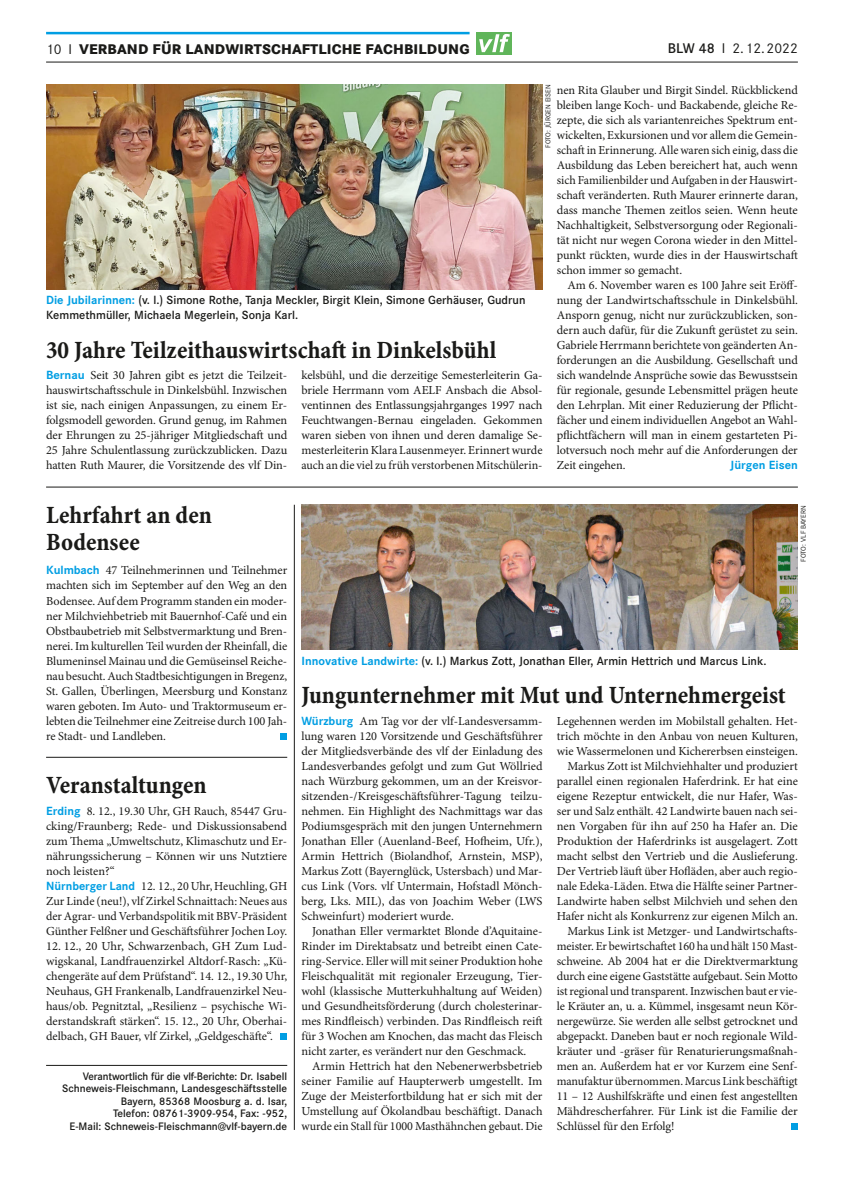
<style>
.page{position:relative;width:844px;height:1188px;background:#fff}
.page>*{position:absolute;margin:0;border:0;box-sizing:border-box;transform-origin:0 0}
.t1{font:25px/27.5px "Minion Pro Bold Cn Capt";color:#1a1a18}
.t2{font:800 13.75px "Corporate S";letter-spacing:.01em;color:#1a1a18}
.t3{font:13.75px "Corporate S";color:#1a1a18}
.t4{font:12.25px/15px "Minion Pro";letter-spacing:-.005em;color:#1a1a18;text-align:justify}
.t5{font:500 11.62px/15px "Corporate S";color:#1a1a18}
.t6{font:700 11.62px "Corporate S";color:#009ee3}
.t7{font:500 10.62px/12.5px "Corporate S";color:#1a1a18;text-align:right}
.t8{font:6.88px "Corporate S";letter-spacing:.01em;color:#1a1a18}
.s1{font-weight:400}
.s2{font-weight:500}
.s3{font-weight:700;color:#009ee3}
.s4{font-family:"Corporate S";font-weight:700;font-size:11.62px;color:#009ee3}
</style>
<div class="page">
<hr style="left:46px;top:32px;width:423px;height:2px;background:#009ee3">
<hr style="left:46px;top:62px;width:751px;height:1px;background:#1a1a18">
<div style="left:476px;top:32px;width:36px;height:22px;background:#60b55a"></div>
<svg style="left:479px;top:34px;width:31px;height:18px"></svg>
<hr style="left:46px;top:1064px;width:241px;height:1px;background:#1a1a18">
<div style="left:280px;top:732px;width:7px;height:7px;background:#009ee3"></div>
<div style="left:280px;top:1032px;width:7px;height:7px;background:#009ee3"></div>
<img style="left:301px;top:504px;width:496px;height:145px">
<img style="left:46px;top:84px;width:496px;height:205px">
<div style="left:791px;top:1122px;width:6px;height:7px;background:#009ee3"></div>
<hr style="left:46px;top:486px;width:751px;height:1px;background:#1a1a18">
<hr style="left:46px;top:756px;width:241px;height:1px;background:#1a1a18">
<hr style="left:294px;top:504px;width:1px;height:625px;background:#1a1a18">
<p class="t2" style="left:46px;top:40px;width:425px"><span class="s1">10 I</span> VERBAND FÜR LANDWIRTSCHAFTLICHE FACHBILDUNG</p>
<p class="t3" style="left:667px;top:40px;width:131px"><span class="s2">BLW 48</span> I 2.12.2022</p>
<p class="t8" style="left:544px;top:148px;width:65px;rotate:-90deg">FOTO: JÜRGEN EISEN</p>
<p class="t4" style="left:556px;top:83px;width:242px">nen Rita Glauber und Birgit Sindel. Rückblickend bleiben lange Koch- und Backabende, gleiche Re&shy;zepte, die sich als variantenreiches Spektrum ent&shy;wickelten, Exkursionen und vor allem die Gemein&shy;schaft in Erinnerung. Alle waren sich einig, dass die Ausbildung das Leben bereichert hat, auch wenn sich Familienbilder und Aufgaben in der Hauswirt&shy;schaft veränderten. Ruth Maurer erinnerte daran, dass manche Themen zeitlos seien. Wenn heute Nachhaltigkeit, Selbstversorgung oder Regionali&shy;tät nicht nur wegen Corona wieder in den Mittel&shy;punkt rückten, wurde dies in der Hauswirtschaft schon immer so gemacht.</p>
<p class="t4" style="left:556px;top:278px;width:242px;text-indent:11px">Am 6. November waren es 100 Jahre seit Eröff&shy;nung der Landwirtschaftsschule in Dinkelsbühl.<br>Ansporn genug, nicht nur zurückzublicken, son&shy;dern auch dafür, für die Zukunft gerüstet zu sein.<br>Gabriele Herrmann berichtete von geänderten An&shy;forderungen an die Ausbildung. Gesellschaft und sich wandelnde Ansprüche sowie das Bewusstsein für regionale, gesunde Lebensmittel prägen heute den Lehrplan. Mit einer Reduzierung der Pflicht&shy;fächer und einem individuellen Angebot an Wahl&shy;pflichtfächern will man in einem gestarteten Pi&shy;lotversuch noch mehr auf die Anforderungen der Zeit eingehen.</p>
<p class="t5" style="left:46px;top:293px;width:481px"><span class="s3">Die Jubilarinnen:</span> (v. l.) Simone Rothe, Tanja Meckler, Birgit Klein, Simone Gerhäuser, Gudrun<br>Kemmethmüller, Michaela Megerlein, Sonja Karl.</p>
<h1 class="t1" style="left:46px;top:337px;width:452px">30 Jahre Teilzeithauswirtschaft in Dinkelsbühl</h1>
<p class="t4" style="left:46px;top:368px;width:242px"><span class="s4">Bernau</span> Seit 30 Jahren gibt es jetzt die Teilzeit&shy;hauswirtschaftsschule in Dinkelsbühl. Inzwischen ist sie, nach einigen Anpassungen, zu einem Er&shy;folgsmodell geworden. Grund genug, im Rahmen der Ehrungen zu 25-jähriger Mitgliedschaft und 25 Jahre Schulentlassung zurückzublicken. Dazu hatten Ruth Maurer, die Vorsitzende des vlf Din-</p>
<p class="t4" style="left:301px;top:368px;width:242px">kelsbühl, und die derzeitige Semesterleiterin Ga&shy;briele Herrmann vom AELF Ansbach die Absol&shy;ventinnen des Entlassungsjahrganges 1997 nach Feuchtwangen-Bernau eingeladen. Gekommen waren sieben von ihnen und deren damalige Se&shy;mesterleiterin Klara Lausenmeyer. Erinnert wurde auch an die viel zu früh verstorbenen Mitschülerin-</p>
<p class="t6" style="left:730px;top:458px;width:69px">Jürgen Eisen</p>
<h1 class="t1" style="left:46px;top:502px;width:167px">Lehrfahrt an den<br>Bodensee</h1>
<p class="t4" style="left:46px;top:563px;width:242px"><span class="s4">Kulmbach</span> 47 Teilnehmerinnen und Teilnehmer machten sich im September auf den Weg an den Bodensee. Auf dem Programm standen ein moder&shy;ner Milchviehbetrieb mit Bauernhof-Café und ein Obstbaubetrieb mit Selbstvermarktung und Bren&shy;nerei. Im kulturellen Teil wurden der Rheinfall, die Blumeninsel Mainau und die Gemüseinsel Reiche&shy;nau besucht. Auch Stadtbesichtigungen in Bregenz, St. Gallen, Überlingen, Meersburg und Konstanz waren geboten. Im Auto- und Traktormuseum er&shy;lebten die Teilnehmer eine Zeitreise durch 100 Jah&shy;re Stadt- und Landleben.</p>
<h1 class="t1" style="left:46px;top:772px;width:162px">Veranstaltungen</h1>
<p class="t4" style="left:46px;top:803px;width:242px;text-align:left"><span class="s4">Erding</span> 8. 12., 19.30 Uhr, GH Rauch, 85447 Gru&shy;cking/Fraunberg; Rede- und Diskussionsabend zum Thema „Umweltschutz, Klimaschutz und Er&shy;nährungssicherung – Können wir uns Nutztiere noch leisten?“<br><span class="s4">Nürnberger Land</span> 12. 12., 20 Uhr, Heuchling, GH Zur Linde (neu!), vlf Zirkel Schnaittach: Neues aus der Agrar- und Verbandspolitik mit BBV-Präsident Günther Felßner und Geschäftsführer Jochen Loy.</p>
<p class="t4" style="left:46px;top:938px;width:242px">12. 12., 20 Uhr, Schwarzenbach, GH Zum Lud&shy;wigskanal, Landfrauenzirkel Altdorf-Rasch: „Kü&shy;chengeräte auf dem Prüfstand“. 14. 12., 19.30 Uhr, Neuhaus, GH Frankenalb, Landfrauenzirkel Neu&shy;haus/ob. Pegnitztal, „Resilienz – psychische Wi&shy;derstandskraft stärken“. 15. 12., 20 Uhr, Oberhai&shy;delbach, GH Bauer, vlf Zirkel, „Geldgeschäfte“.</p>
<p class="t7" style="left:62px;top:1069px;width:226px">Verantwortlich für die vlf-Berichte: Dr. Isabell Schneweis-Fleischmann, Landesgeschäftsstelle Bayern, 85368 Moosburg a. d. Isar,<br>Telefon: 08761-3909-954, Fax: -952,<br>E-Mail: Schneweis-Fleischmann@vlf-bayern.de</p>
<p class="t8" style="left:799px;top:561px;width:58px;rotate:-90deg">FOTO: VLF BAYERN</p>
<p class="t5" style="left:301px;top:653px;width:466px"><span class="s3">Innovative Landwirte:</span> (v. l.) Markus Zott, Jonathan Eller, Armin Hettrich und Marcus Link.</p>
<h1 class="t1" style="left:301px;top:682px;width:486px">Jungunternehmer mit Mut und Unternehmergeist</h1>
<p class="t4" style="left:301px;top:713px;width:242px"><span class="s4">Würzburg</span> Am Tag vor der vlf-Landesversamm&shy;lung waren 120 Vorsitzende und Geschäftsführer der Mitgliedsverbände des vlf der Einladung des Landesverbandes gefolgt und zum Gut Wöllried nach Würzburg gekommen, um an der Kreisvor&shy;sitzenden-/Kreisgeschäftsführer-Tagung teilzu&shy;nehmen. Ein Highlight des Nachmittags war das Podiumsgespräch mit den jungen Unternehmern Jonathan Eller (Auenland-Beef, Hofheim, Ufr.), Armin Hettrich (Biolandhof, Arnstein, MSP), Markus Zott (Bayernglück, Ustersbach) und Mar&shy;cus Link (Vors. vlf Untermain, Hofstadl Mönch&shy;berg, Lks. MIL), das von Joachim Weber (LWS Schweinfurt) moderiert wurde.</p>
<p class="t4" style="left:301px;top:923px;width:242px;text-indent:11px">Jonathan Eller vermarktet Blonde d’Aquitaine-Rinder im Direktabsatz und betreibt einen Cate&shy;ring-Service. Eller will mit seiner Produktion hohe Fleischqualität mit regionaler Erzeugung, Tier&shy;wohl (klassische Mutterkuhhaltung auf Weiden) und Gesundheitsförderung (durch cholesterinar&shy;mes Rindfleisch) verbinden. Das Rindfleisch reift für 3 Wochen am Knochen, das macht das Fleisch nicht zarter, es verändert nur den Geschmack.</p>
<p class="t4" style="left:301px;top:1058px;width:242px;text-indent:11px">Armin Hettrich hat den Nebenerwerbsbetrieb seiner Familie auf Haupterwerb umgestellt. Im Zuge der Meisterfortbildung hat er sich mit der Umstellung auf Ökolandbau beschäftigt. Danach wurde ein Stall für 1000 Masthähnchen gebaut. Die</p>
<p class="t4" style="left:556px;top:713px;width:242px">Legehennen werden im Mobilstall gehalten. Het-</p>
<p class="t4" style="left:556px;top:728px;width:242px">trich möchte in den Anbau von neuen Kulturen,</p>
<p class="t4" style="left:556px;top:743px;width:242px">wie Wassermelonen und Kichererbsen einsteigen.</p>
<p class="t4" style="left:567px;top:758px;width:232px">Markus Zott ist Milchviehhalter und produziert</p>
<p class="t4" style="left:556px;top:773px;width:242px">parallel einen regionalen Haferdrink. Er hat eine</p>
<p class="t4" style="left:556px;top:788px;width:242px">eigene Rezeptur entwickelt, die nur Hafer, Was-</p>
<p class="t4" style="left:556px;top:803px;width:242px">ser und Salz enthält. 42 Landwirte bauen nach sei-</p>
<p class="t4" style="left:556px;top:818px;width:242px">nen Vorgaben für ihn auf 250 ha Hafer an. Die</p>
<p class="t4" style="left:556px;top:833px;width:242px">Produktion der Haferdrinks ist ausgelagert. Zott</p>
<p class="t4" style="left:556px;top:848px;width:242px">macht selbst den Vertrieb und die Auslieferung.</p>
<p class="t4" style="left:556px;top:863px;width:242px">Der Vertrieb läuft über Hofläden, aber auch regio-</p>
<p class="t4" style="left:556px;top:878px;width:242px">nale Edeka-Läden. Etwa die Hälfte seiner Partner-</p>
<p class="t4" style="left:556px;top:893px;width:242px">Landwirte haben selbst Milchvieh und sehen den</p>
<p class="t4" style="left:556px;top:908px;width:242px">Hafer nicht als Konkurrenz zur eigenen Milch an.</p>
<p class="t4" style="left:567px;top:923px;width:232px">Markus Link ist Metzger- und Landwirtschafts-</p>
<p class="t4" style="left:556px;top:938px;width:242px">meister. Er bewirtschaftet 160 ha und hält 150 Mast-</p>
<p class="t4" style="left:556px;top:953px;width:242px">schweine. Ab 2004 hat er die Direktvermarktung</p>
<p class="t4" style="left:556px;top:968px;width:242px">durch eine eigene Gaststätte aufgebaut. Sein Motto</p>
<p class="t4" style="left:556px;top:983px;width:242px">ist regional und transparent. Inzwischen baut er vie-</p>
<p class="t4" style="left:556px;top:998px;width:242px">le Kräuter an, u. a. Kümmel, insgesamt neun Kör-</p>
<p class="t4" style="left:556px;top:1013px;width:242px">nergewürze. Sie werden alle selbst getrocknet und</p>
<p class="t4" style="left:556px;top:1028px;width:242px">abgepackt. Daneben baut er noch regionale Wild-</p>
<p class="t4" style="left:556px;top:1043px;width:242px">kräuter und -gräser für Renaturierungsmaßnah-</p>
<p class="t4" style="left:556px;top:1058px;width:242px">men an. Außerdem hat er vor Kurzem eine Senf-</p>
<p class="t4" style="left:556px;top:1073px;width:242px">manufaktur übernommen. Marcus Link beschäftigt</p>
<p class="t4" style="left:556px;top:1088px;width:242px">11 – 12 Aushilfskräfte und einen fest angestellten</p>
<p class="t4" style="left:556px;top:1103px;width:242px">Mähdrescherfahrer. Für Link ist die Familie der</p>
<p class="t4" style="left:556px;top:1118px;width:119px">Schlüssel für den Erfolg!</p>
</div>
